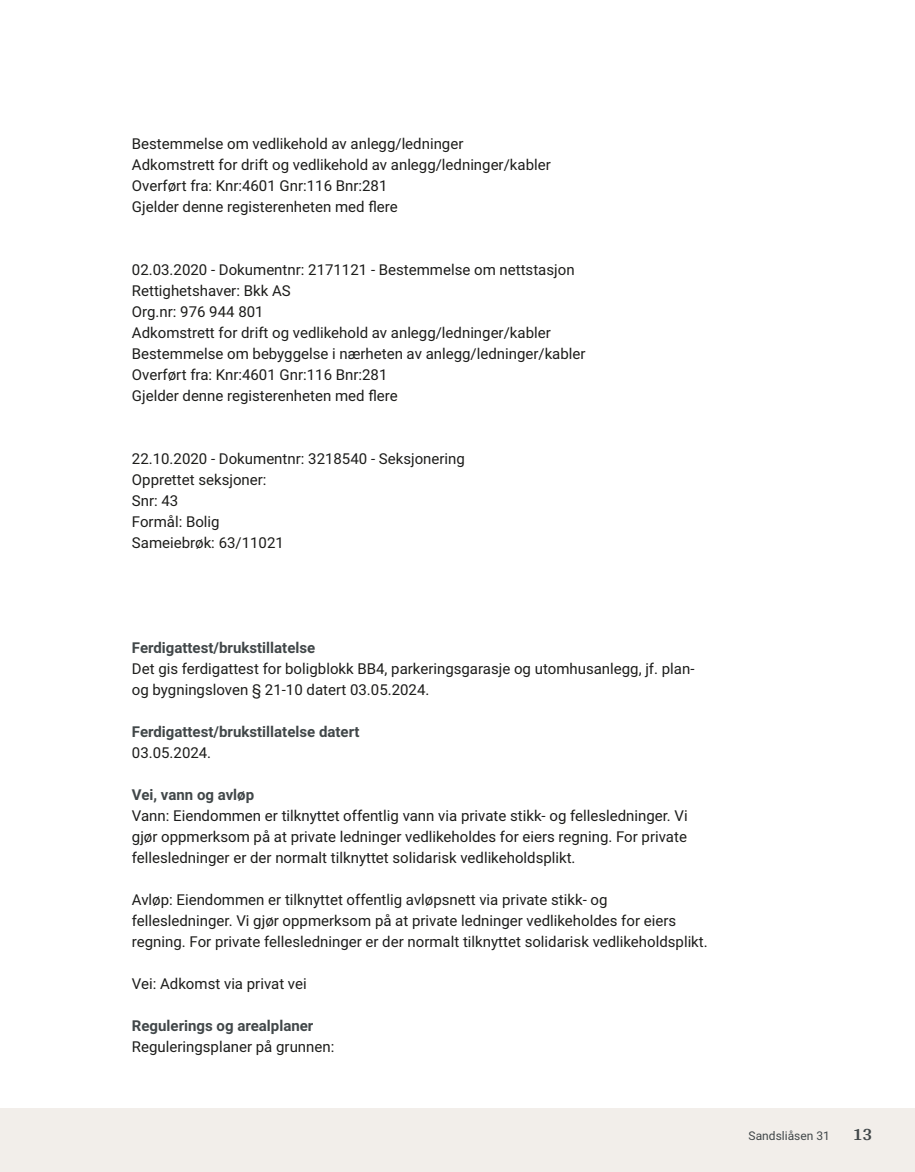
<style>
.page{position:relative;width:915px;height:1172px;background:#fff}
.page>*{position:absolute;margin:0;border:0;box-sizing:border-box;transform-origin:0 0}
.t1{font:700 18px "Arya";color:#414749}
.t2{font:15px/21px "Roboto Vitec";color:#1d1d1b}
.t3{font:700 15px "Roboto Vitec";color:#414749}
.t4{font:12px "Roboto Vitec";color:#414749}
</style>
<div class="page">
<div style="left:0;top:1108px;width:914px;height:64px;background:#f2eeea"></div>
<p class="t2" style="left:132px;top:132px;width:420px">Bestemmelse om vedlikehold av anlegg/ledninger<br>Adkomstrett for drift og vedlikehold av anlegg/ledninger/kabler Overført fra: Knr:4601 Gnr:116 Bnr:281<br>Gjelder denne registerenheten med flere</p>
<p class="t2" style="left:132px;top:258px;width:455px">02.03.2020 ‑ Dokumentnr: 2171121 ‑ Bestemmelse om nettstasjon Rettighetshaver: Bkk AS<br>Org.nr: 976 944 801<br>Adkomstrett for drift og vedlikehold av anlegg/ledninger/kabler Bestemmelse om bebyggelse i nærheten av anlegg/ledninger/kabler Overført fra: Knr:4601 Gnr:116 Bnr:281<br>Gjelder denne registerenheten med flere</p>
<p class="t2" style="left:132px;top:447px;width:334px">22.10.2020 ‑ Dokumentnr: 3218540 ‑ Seksjonering<br>Opprettet seksjoner:<br>Snr: 43<br>Formål: Bolig<br>Sameiebrøk: 63/11021</p>
<p class="t3" style="left:132px;top:637px;width:185px">Ferdigattest/brukstillatelse</p>
<p class="t2" style="left:132px;top:657px;width:564px">Det gis ferdigattest for boligblokk BB4, parkeringsgarasje og utomhusanlegg, jf. plan‑ og bygningsloven § 21‑10 datert 03.05.2024.</p>
<p class="t3" style="left:132px;top:721px;width:229px">Ferdigattest/brukstillatelse datert</p>
<p class="t2" style="left:132px;top:741px;width:81px">03.05.2024.</p>
<p class="t3" style="left:132px;top:784px;width:124px">Vei, vann og avløp</p>
<p class="t2" style="left:132px;top:804px;width:557px;text-align:justify">Vann: Eiendommen er tilknyttet offentlig vann via private stikk‑ og fellesledninger. Vi gjør oppmerksom på at private ledninger vedlikeholdes for eiers regning. For private fellesledninger er der normalt tilknyttet solidarisk vedlikeholdsplikt.</p>
<p class="t2" style="left:132px;top:888px;width:577px">Avløp: Eiendommen er tilknyttet offentlig avløpsnett via private stikk‑ og fellesledninger. Vi gjør oppmerksom på at private ledninger vedlikeholdes for eiers regning. For private fellesledninger er der normalt tilknyttet solidarisk vedlikeholdsplikt.</p>
<p class="t2" style="left:132px;top:972px;width:176px">Vei: Adkomst via privat vei</p>
<p class="t3" style="left:132px;top:1015px;width:183px">Regulerings og arealplaner</p>
<p class="t2" style="left:132px;top:1035px;width:204px">Reguleringsplaner på grunnen:</p>
<p class="t4" style="left:748px;top:1127px;width:83px">Sandsliåsen 31</p>
<p class="t1" style="left:852px;top:1123px;width:21px">13</p>
</div>
